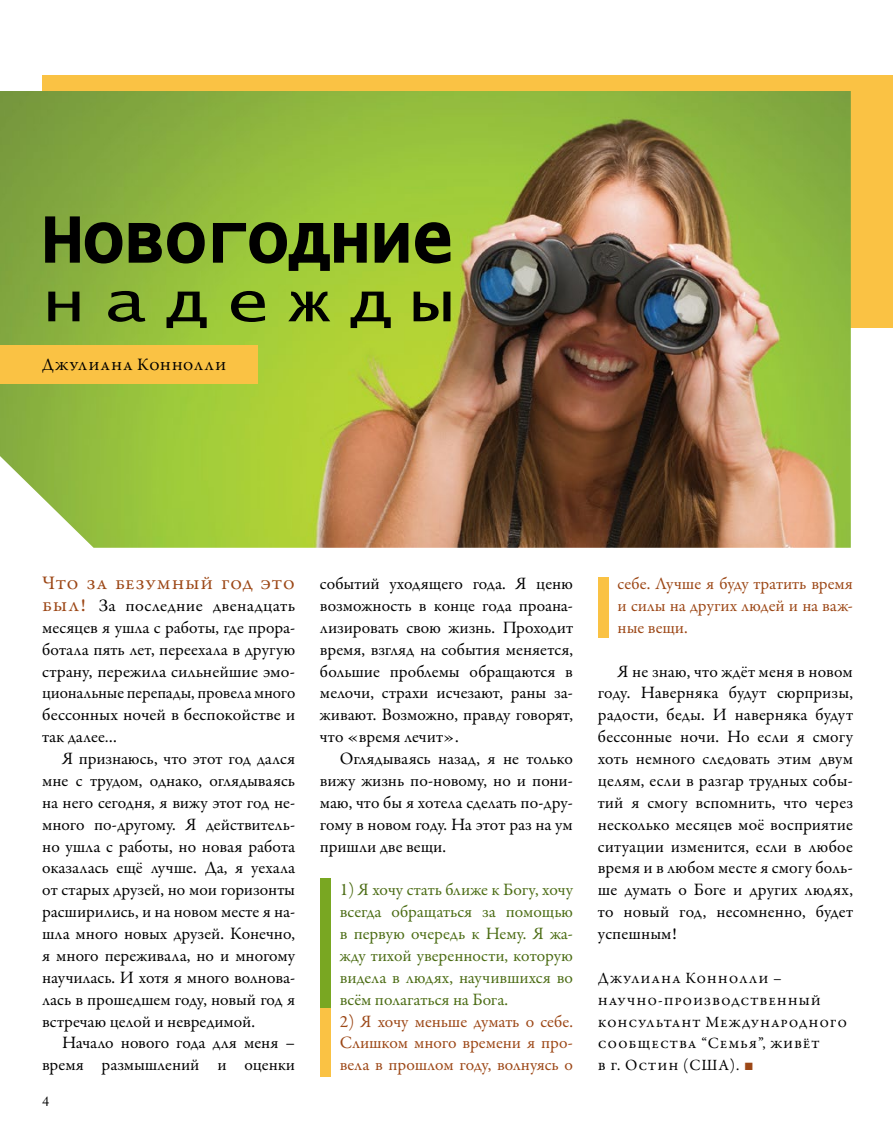
<style>
.page{position:relative;width:893px;height:1141px;background:#fff}
.page>*{position:absolute;margin:0;border:0;box-sizing:border-box;transform-origin:0 0}
.t1{font:68.25px "Lucida Console";color:#000}
.t2{font:56px "Lucida Console";letter-spacing:.24em;color:#000;scale:1.3 1}
.t3{font:19.25px "Garamond Premr Pro";color:#9c4716}
.t4{font:17.5px/21.9px "Garamond Premr Pro";color:#000;text-align:justify}
.t5{font:17.5px/21.9px "Garamond Premr Pro";color:#4b6c14;text-align:justify}
.t6{font:17.5px/21.9px "Garamond Premr Pro";letter-spacing:-.005em;color:#9c4716;text-align:justify}
.t7{font:17.5px "Garamond Premr Pro";letter-spacing:.145em;color:#000}
.t8{font:15.75px/21.9px "Garamond Premr Pro";letter-spacing:.15em;color:#000}
.t9{font:14px "Adobe Caslon Pro";color:#000}
.s1{font-size:19.25px;color:#9c4716}
.s2{font-family:"Arial";color:#9c4716}
</style>
<div class="page">
<div style="left:42px;top:75px;width:851px;height:252px;background:#fac244"></div>
<img style="left:0;top:91px;width:851px;height:457px">
<div style="left:0;top:345px;width:257px;height:38px;background:#fac244"></div>
<div style="left:320px;top:878px;width:11px;height:130px;background:#79a722"></div>
<div style="left:320px;top:1008px;width:11px;height:68px;background:#fac244"></div>
<div style="left:598px;top:578px;width:11px;height:60px;background:#fac244"></div>
<svg style="left:43px;top:215px;width:410px;height:58px;background:#6d8a2a"></svg>
<h1 class="t1" style="left:42px;top:207px;width:413px">Новогодние</h1>
<h2 class="t2" style="left:42px;top:277px;width:318px">надежды</h2>
<p class="t7" style="left:42px;top:354px;width:186px">Джулиана Коннолли</p>
<p class="t3" style="left:42px;top:571px;width:254px">Что за безумный год это</p>
<p class="t4" style="left:42px;top:595px;width:255px"><span class="s1">был!</span> За последние двенадцать месяцев я ушла с работы, где прора&shy;ботала пять лет, переехала в другую страну, пережила сильнейшие эмо&shy;циональные перепады, провела много бессонных ночей в беспокойстве и так далее…</p>
<p class="t4" style="left:42px;top:748px;width:255px;text-indent:20px">Я признаюсь, что этот год дался мне с трудом, однако, оглядываясь на него сегодня, я вижу этот год не&shy;много по-другому. Я действитель&shy;но ушла с работы, но новая работа оказалась ещё лучше. Да, я уехала от старых друзей, но мои горизонты расширились, и на новом месте я на&shy;шла много новых друзей. Конечно, я много переживала, но и многому научилась. И хотя я много волнова&shy;лась в прошедшем году, новый год я встречаю целой и невредимой.</p>
<p class="t4" style="left:42px;top:1032px;width:255px;text-align:right">Начало нового года для меня – время размышлений и оценки</p>
<p class="t9" style="left:42px;top:1093px;width:8px">4</p>
<p class="t4" style="left:320px;top:573px;width:254px">событий уходящего года. Я ценю возможность в конце года проана&shy;лизировать свою жизнь. Проходит время, взгляд на события меняется, большие проблемы обращаются в мелочи, страхи исчезают, раны за&shy;живают. Возможно, правду говорят, что «время лечит».</p>
<p class="t4" style="left:320px;top:748px;width:255px;text-indent:20px">Оглядываясь назад, я не только вижу жизнь по-новому, но и пони&shy;маю, что бы я хотела сделать по-дру&shy;гому в новом году. На этот раз на ум пришли две вещи.</p>
<p class="t5" style="left:340px;top:879px;width:235px">1) Я хочу стать ближе к Богу, хочу всегда обращаться за помощью в первую очередь к Нему. Я жа&shy;жду тихой уверенности, которую видела в людях, научившихся во всём полагаться на Бога.</p>
<p class="t6" style="left:340px;top:1011px;width:235px">2) Я хочу меньше думать о себе.<br>Слишком много времени я про&shy;вела в прошлом году, волнуясь о</p>
<p class="t6" style="left:618px;top:573px;width:237px">себе. Лучше я буду тратить время и силы на других людей и на важ&shy;ные вещи.</p>
<p class="t4" style="left:598px;top:661px;width:257px;text-indent:20px">Я не знаю, что ждёт меня в новом году. Наверняка будут сюрпризы, радости, беды. И наверняка будут бессонные ночи. Но если я смогу хоть немного следовать этим двум целям, если в разгар трудных собы&shy;тий я смогу вспомнить, что через несколько месяцев моё восприятие ситуации изменится, если в любое время и в любом месте я смогу боль&shy;ше думать о Боге и других людях, то новый год, несомненно, будет успешным!</p>
<p class="t8" style="left:598px;top:967px;width:251px">Джулиана Коннолли – научно-производственный консультант Международного сообщества “Семья”, живёт<br>в г. Остин (США). <span class="s2">■</span></p>
</div>
